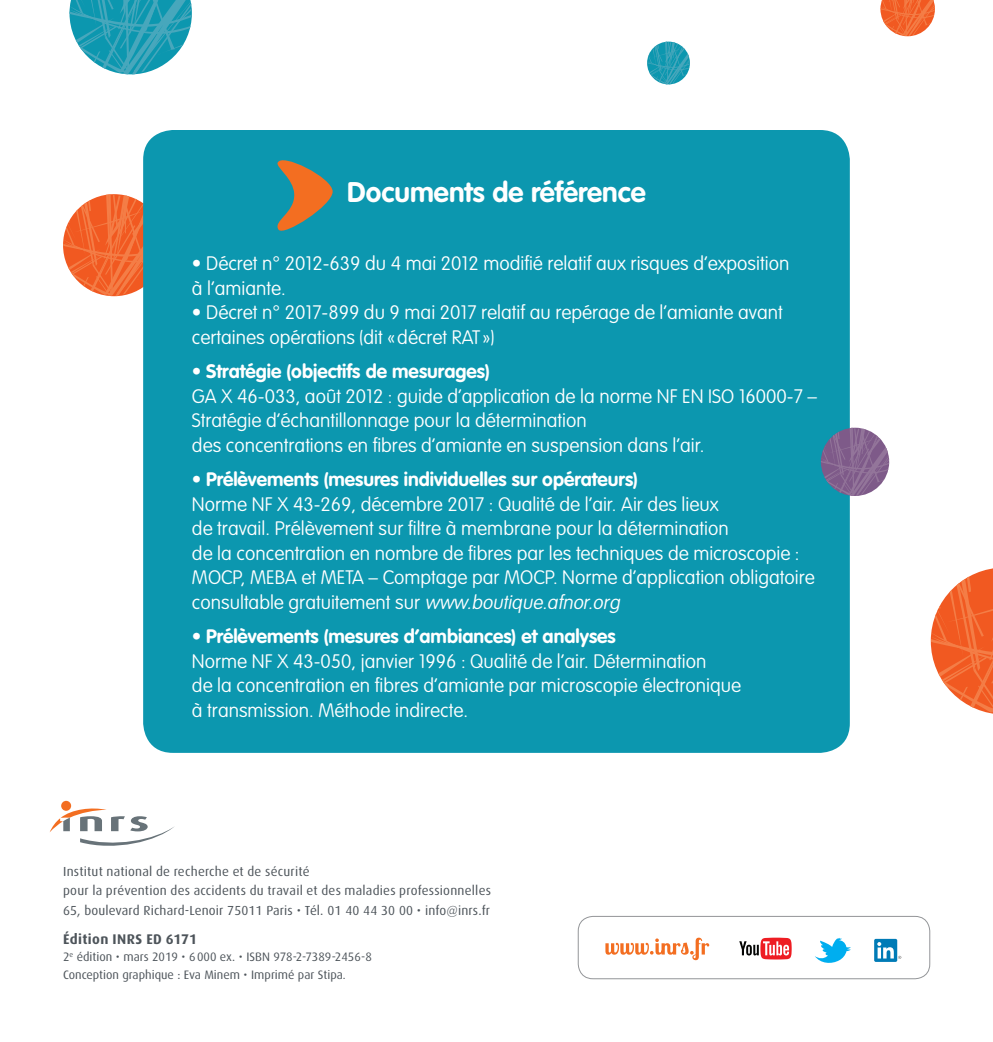
<style>
.page{position:relative;width:993px;height:1042px;background:#fff}
.page>*{position:absolute;margin:0;border:0;box-sizing:border-box;transform-origin:0 0}
.t1{font:700 28px "VAG Rounded Std";color:#fff}
.t2{font:100 19.25px/24.5px "VAG Rounded Std";color:#fff}
.t3{font:700 14px "Dax";letter-spacing:.025em;color:#4d545a}
.t4{font:13.12px/19.2px "Dax";letter-spacing:.015em;color:#4d545a}
.t5{font:12.25px/17.5px "Dax";color:#4d545a}
.s1{font-weight:700}
.s2{font-style:italic}
.s3{font-size:11.38px}
</style>
<div class="page">
<svg style="left:930px;top:568px;width:62px;height:146px"></svg>
<svg style="left:63px;top:194px;width:80px;height:102px"></svg>
<div style="left:143px;top:130px;width:706px;height:623px;background:#0c97af;border-radius:30px"></div>
<svg style="left:277px;top:160px;width:55px;height:71px"></svg>
<svg style="left:69px;top:0;width:123px;height:74px"></svg>
<svg style="left:647px;top:42px;width:42px;height:42px"></svg>
<svg style="left:820px;top:428px;width:68px;height:68px"></svg>
<svg style="left:880px;top:0;width:54px;height:36px;background:#f37e4f"></svg>
<div style="left:61px;top:801px;width:10px;height:10px;background:#f36e21;border-radius:50%"></div>
<svg style="left:50px;top:807px;width:125px;height:39px"></svg>
<div style="left:578px;top:916px;width:351px;height:63px;border:1px solid #939598;border-radius:15px"></div>
<svg style="left:815px;top:938px;width:35px;height:25px"></svg>
<svg style="left:873px;top:939px;width:23px;height:23px"></svg>
<svg style="left:877px;top:942px;width:23px;height:17px"></svg>
<svg style="left:605px;top:937px;width:104px;height:23px"></svg>
<svg style="left:739px;top:937px;width:52px;height:22px"></svg>
<h1 class="t1" style="left:347px;top:176px;width:300px">Documents de référence</h1>
<p class="t2" style="left:192px;top:252px;width:598px">• Décret n° 2012-639 du 4 mai 2012 modifié relatif aux risques d’exposition à l’amiante.</p>
<p class="t2" style="left:192px;top:301px;width:592px">• Décret n° 2017-899 du 9 mai 2017 relatif au repérage de l’amiante avant certaines opérations (dit «décret RAT »)</p>
<p class="t2" style="left:192px;top:360px;width:626px">• <span class="s1">Stratégie (objectifs de mesurages)<br></span>GA X 46-033, août 2012 : guide d’application de la norme NF EN ISO 16000-7 – Stratégie d’échantillonnage pour la détermination<br>des concentrations en fibres d’amiante en suspension dans l’air.</p>
<p class="t2" style="left:192px;top:468px;width:624px">• <span class="s1">Prélèvements (mesures individuelles sur opérateurs)<br></span>Norme NF X 43-269, décembre 2017 : Qualité de l’air. Air des lieux<br>de travail. Prélèvement sur filtre à membrane pour la détermination<br>de la concentration en nombre de fibres par les techniques de microscopie :<br>MOCP, MEBA et META – Comptage par MOCP. Norme d’application obligatoire consultable gratuitement sur <span class="s2">www.boutique.afnor.org</span></p>
<p class="t2" style="left:192px;top:625px;width:550px">• <span class="s1">Prélèvements (mesures d’ambiances) et analyses<br></span>Norme NF X 43-050, janvier 1996 : Qualité de l’air. Détermination<br>de la concentration en fibres d’amiante par microscopie électronique à transmission. Méthode indirecte.</p>
<p class="t4" style="left:63px;top:862px;width:429px">Institut national de recherche et de sécurité<br>pour la prévention des accidents du travail et des maladies professionnelles<br>65, boulevard Richard-Lenoir 75011 Paris • Tél. 01 40 44 30 00 • info@inrs.fr</p>
<p class="t3" style="left:63px;top:931px;width:135px">Édition INRS ED 6171</p>
<p class="t5" style="left:63px;top:948px;width:310px">2<sup>e</sup> édition • mars 2019 • 6000 ex. • ISBN 978-2-7389-2456-8<br>Conception graphique : Eva Minem • Imprimé par Stipa<span class="s3">.</span></p>
</div>
